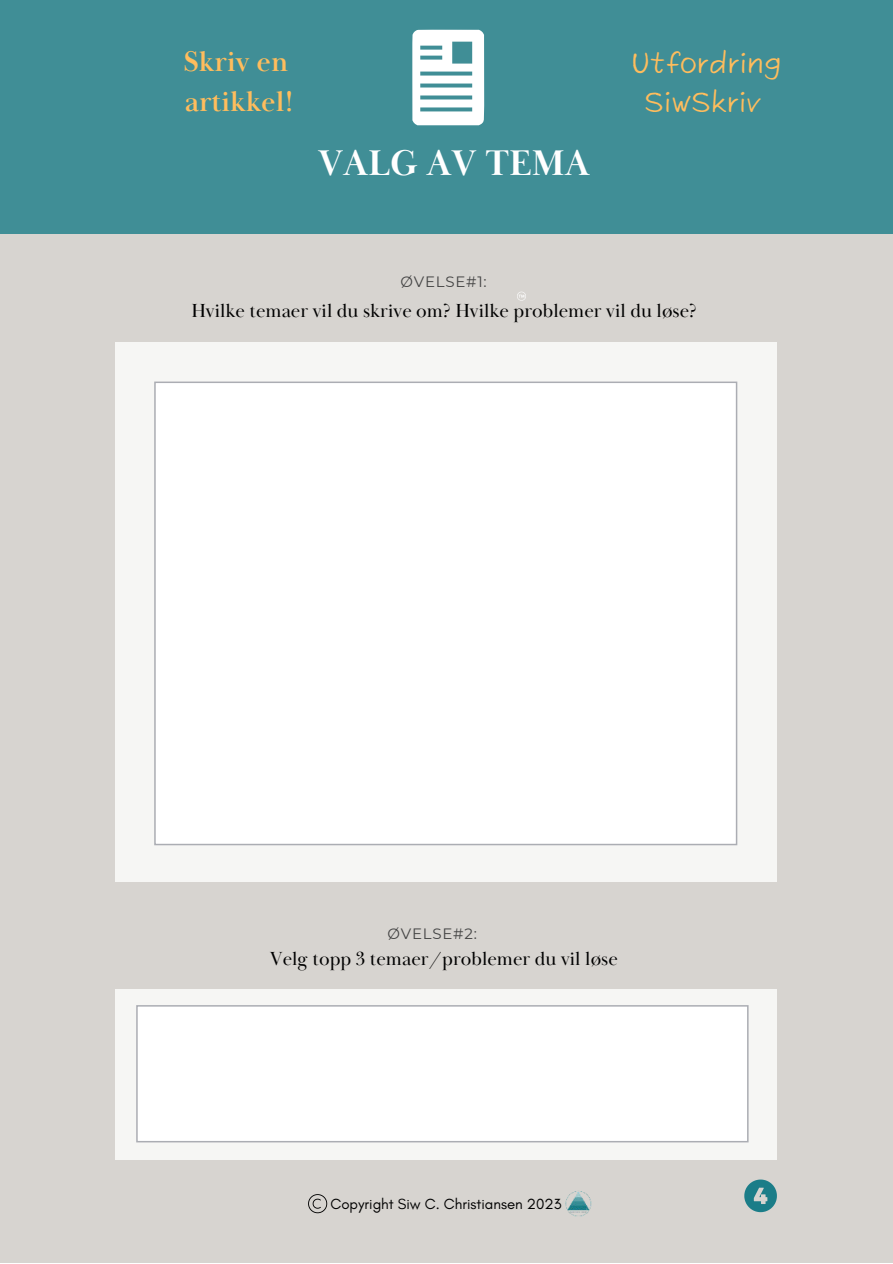
<style>
.page{position:relative;width:893px;height:1264px;background:#fff}
.page>*{position:absolute;margin:0;border:0;box-sizing:border-box;transform-origin:0 0}
.t1{font:700 36.75px "Baskerville Display PT";color:#fff}
.t2{font:700 29.25px/40.5px "Baskerville Display PT";color:#ffbd5d}
.t3{font:27.75px/38.2px "Six Hands Marker";color:#ffbd5d;text-align:center}
.t4{font:19.5px "Baskerville Display PT";color:#000}
.t5{font:15px "Glacial Indifference";color:#000}
.t6{font:15px "Montserrat";letter-spacing:.05em;color:#444}
</style>
<div class="page">
<div style="left:0;top:0;width:892px;height:1262px;background:#d7d4d0"></div>
<svg style="left:517px;top:292px;width:9px;height:9px"></svg>
<div style="left:0;top:0;width:892px;height:234px;background:#408e96"></div>
<img style="left:565px;top:1191px;width:26px;height:25px">
<svg style="left:308px;top:1194px;width:19px;height:19px"></svg>
<svg style="left:412px;top:30px;width:72px;height:95px"></svg>
<div style="left:115px;top:342px;width:661px;height:539px;background:#f6f6f4"></div>
<div style="left:115px;top:989px;width:661px;height:170px;background:#f6f6f4"></div>
<svg style="left:744px;top:1179px;width:32px;height:33px"></svg>
<div style="left:154px;top:381px;width:583px;height:464px;background:#fff;border:2px solid #abadb3"></div>
<div style="left:136px;top:1005px;width:612px;height:137px;background:#fff;border:2px solid #abadb3"></div>
<h2 class="t2" style="left:183px;top:42px;width:112px">Skriv en artikkel!</h2>
<h3 class="t3" style="left:631px;top:44px;width:151px">Utfordring<br>SiwSkriv</h3>
<h1 class="t1" style="left:317px;top:141px;width:273px">VALG AV TEMA</h1>
<p class="t6" style="left:400px;top:271px;width:88px">ØVELSE#1:</p>
<p class="t4" style="left:191px;top:299px;width:507px">Hvilke temaer vil du skrive om? Hvilke problemer vil du løse?</p>
<p class="t6" style="left:387px;top:923px;width:91px">ØVELSE#2:</p>
<p class="t4" style="left:270px;top:947px;width:349px">Velg topp 3 temaer/problemer du vil løse</p>
<p class="t5" style="left:330px;top:1195px;width:232px">Copyright Siw C. Christiansen 2023</p>
</div>
